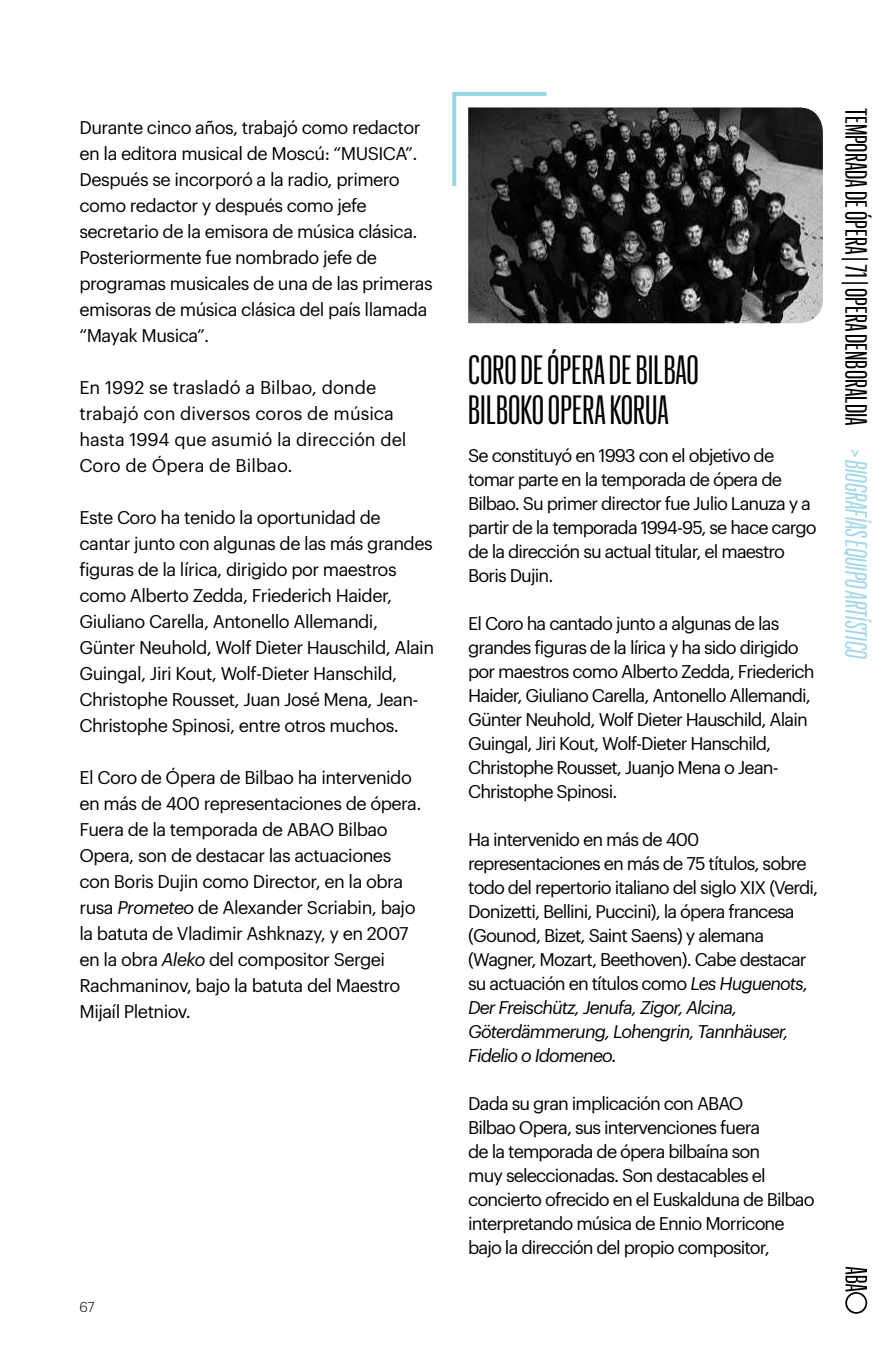
<style>
.page{position:relative;width:891px;height:1361px;background:#fff}
.page>*{position:absolute;margin:0;border:0;box-sizing:border-box;transform-origin:0 0}
.t1{font:40px/40px "Graphik XX Cond";color:#000}
.t2{font:30px "Graphik XX Cond";color:#000}
.t3{font:18px/24px "Graphik";letter-spacing:-.045em;color:#000}
.t4{font:18px/26px "Graphik";color:#000}
.t5{font:300 14px "Graphik";color:#000}
.s1{font-style:italic}
.s2{font-style:italic;color:#a3d8e9}
</style>
<div class="page">
<svg style="left:845px;top:1266px;width:21px;height:47px"></svg>
<svg style="left:452px;top:91px;width:95px;height:95px"></svg>
<img style="left:468px;top:107px;width:354px;height:216px">
<p class="t3" style="left:79px;top:113px;width:354px;line-height:26px">Durante cinco años, trabajó como redactor en la editora musical de Moscú: “MUSICA”.<br>Después se incorporó a la radio, primero como redactor y después como jefe secretario de la emisora de música clásica.<br>Posteriormente fue nombrado jefe de programas musicales de una de las primeras emisoras de música clásica del país llamada “Mayak Musica”.</p>
<p class="t4" style="left:79px;top:373px;width:328px">En 1992 se trasladó a Bilbao, donde trabajó con diversos coros de música hasta 1994 que asumió la dirección del Coro de Ópera de Bilbao.</p>
<p class="t3" style="left:79px;top:503px;width:356px;line-height:26px">Este Coro ha tenido la oportunidad de cantar junto con algunas de las más grandes figuras de la lírica, dirigido por maestros como Alberto Zedda, Friederich Haider, Giuliano Carella, Antonello Allemandi, Günter Neuhold, Wolf Dieter Hauschild, Alain Guingal, Jiri Kout, Wolf-Dieter Hanschild, Christophe Rousset, Juan José Mena, Jean-Christophe Spinosi, entre otros muchos.</p>
<p class="t3" style="left:79px;top:763px;width:343px;line-height:26px">El Coro de Ópera de Bilbao ha intervenido en más de 400 representaciones de ópera.<br>Fuera de la temporada de ABAO Bilbao Opera, son de destacar las actuaciones con Boris Dujin como Director, en la obra rusa <span class="s1">Prometeo</span> de Alexander Scriabin, bajo la batuta de Vladimir Ashknazy, y en 2007 en la obra <span class="s1">Aleko</span> del compositor Sergei Rachmaninov, bajo la batuta del Maestro Mijaíl Pletniov.</p>
<p class="t5" style="left:79px;top:1297px;width:17px">67</p>
<h1 class="t1" style="left:468px;top:347px;width:232px">CORO DE ÓPERA DE BILBAO<br>BILBOKO OPERA KORUA</h1>
<p class="t3" style="left:468px;top:442px;width:350px">Se constituyó en 1993 con el objetivo de tomar parte en la temporada de ópera de Bilbao. Su primer director fue Julio Lanuza y a partir de la temporada 1994-95, se hace cargo de la dirección su actual titular, el maestro Boris Dujin.</p>
<p class="t3" style="left:468px;top:610px;width:348px">El Coro ha cantado junto a algunas de las grandes figuras de la lírica y ha sido dirigido por maestros como Alberto Zedda, Friederich Haider, Giuliano Carella, Antonello Allemandi, Günter Neuhold, Wolf Dieter Hauschild, Alain Guingal, Jiri Kout, Wolf-Dieter Hanschild, Christophe Rousset, Juanjo Mena o Jean-Christophe Spinosi.</p>
<p class="t3" style="left:468px;top:826px;width:351px">Ha intervenido en más de 400 representaciones en más de 75 títulos, sobre todo del repertorio italiano del siglo XIX (Verdi, Donizetti, Bellini, Puccini), la ópera francesa (Gounod, Bizet, Saint Saens) y alemana (Wagner, Mozart, Beethoven). Cabe destacar su actuación en títulos como <span class="s1">Les Huguenots, Der Freischütz, Jenufa, Zigor, Alcina, Göterdämmerung, Lohengrin, Tannhäuser, Fidelio o Idomeneo.</span></p>
<p class="t3" style="left:468px;top:1090px;width:348px">Dada su gran implicación con ABAO<br>Bilbao Opera, sus intervenciones fuera<br>de la temporada de ópera bilbaína son<br>muy seleccionadas. Son destacables el concierto ofrecido en el Euskalduna de Bilbao interpretando música de Ennio Morricone bajo la dirección del propio compositor,</p>
<h2 class="t2" style="left:874px;top:108px;width:553px;rotate:90deg">TEMPORADA DE ÓPERA | 71 | OPERA DENBORALDIA <span class="s2">&gt; BIOGRAFÍAS EQUIPO ARTÍSTICO</span></h2>
</div>
